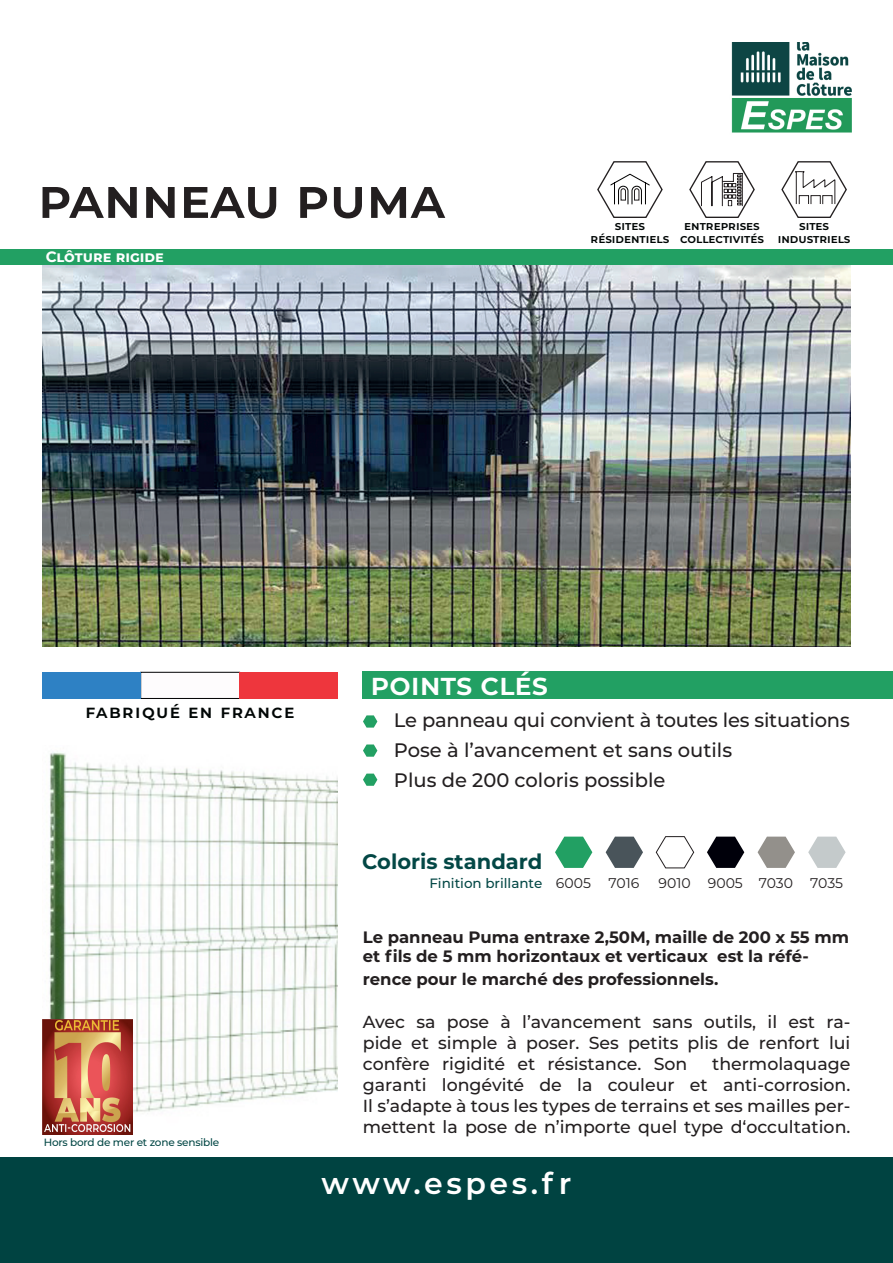
<style>
.page{position:relative;width:893px;height:1263px;background:#fff}
.page>*{position:absolute;margin:0;border:0;box-sizing:border-box;transform-origin:0 0}
.t1{font:600 54px "Montserrat";color:#231f20}
.t2{font:600 30px "Montserrat";color:#fff}
.t3{font:700 21px "Montserrat";color:#034745}
.t4{font:500 19.5px/30px "Montserrat";letter-spacing:-.01em;color:#231f20}
.t5{font:600 18px "Montserrat";letter-spacing:.08em;color:#010605}
.t6{font:500 17.4px/21px "Montserrat";color:#231f20;text-align:justify}
.t7{font:700 16.5px/19.5px "Montserrat";color:#231f20}
.t8{font:700 15px "Montserrat";color:#fff}
.t9{font:14.1px "Montserrat";color:#231f20}
.t10{font:500 13.5px "Montserrat";color:#034745}
.t11{font:600 12.15px/13.5px "Montserrat";color:#010605;text-align:center}
.t12{font:500 10.5px "Montserrat";letter-spacing:-.02em;color:#034745}
</style>
<div class="page">
<img style="left:42px;top:265px;width:808px;height:381px">
<img style="left:731px;top:43px;width:120px;height:90px">
<div style="left:0;top:249px;width:893px;height:16px;background:#22a063"></div>
<div style="left:363px;top:671px;width:530px;height:28px;background:#22a063"></div>
<svg style="left:363px;top:715px;width:14px;height:13px"></svg>
<svg style="left:363px;top:744px;width:14px;height:13px"></svg>
<svg style="left:363px;top:774px;width:14px;height:12px"></svg>
<div style="left:140px;top:672px;width:100px;height:27px;background:#fefcfd;border:1px solid #000001"></div>
<div style="left:43px;top:672px;width:98px;height:27px;background:#2e81c4"></div>
<div style="left:239px;top:672px;width:98px;height:27px;background:#ee363d"></div>
<svg style="left:689px;top:161px;width:66px;height:57px"></svg>
<svg style="left:781px;top:161px;width:66px;height:57px"></svg>
<svg style="left:597px;top:161px;width:66px;height:57px"></svg>
<div style="left:0;top:1157px;width:893px;height:106px;background:#004341"></div>
<img style="left:49px;top:752px;width:288px;height:382px">
<svg style="left:555px;top:837px;width:37px;height:31px"></svg>
<svg style="left:606px;top:837px;width:37px;height:31px"></svg>
<svg style="left:656px;top:836px;width:38px;height:32px"></svg>
<svg style="left:707px;top:837px;width:37px;height:31px"></svg>
<svg style="left:758px;top:837px;width:37px;height:31px"></svg>
<svg style="left:808px;top:837px;width:38px;height:31px"></svg>
<img style="left:43px;top:1019px;width:89px;height:115px">
<p class="t1" style="left:38px;top:160px;width:409px">Panneau PU MA</p>
<p class="t8" style="left:46px;top:246px;width:120px">Clôture rigide</p>
<p class="t11" style="left:591px;top:218px;width:80px">Sites<br>Résidentiels</p>
<p class="t11" style="left:684px;top:218px;width:77px">entreprises</p>
<p class="t11" style="left:680px;top:232px;width:85px">Collectivités</p>
<p class="t11" style="left:778px;top:218px;width:74px">Sites<br>I ndustRiels</p>
<p class="t2" style="left:371px;top:663px;width:179px">Points clés</p>
<p class="t5" style="left:85px;top:699px;width:210px">Fabriqué en France</p>
<p class="t12" style="left:44px;top:1135px;width:177px">Hors bord de mer et zone sensible</p>
<p class="t4" style="left:394px;top:704px;width:457px">Le panneau qui convient à toutes les situations</p>
<p class="t4" style="left:394px;top:734px;width:340px">Pose à l’avancement et sans outils<br>Plus de 200 coloris possible</p>
<p class="t3" style="left:362px;top:846px;width:181px">Coloris standard</p>
<p class="t10" style="left:429px;top:874px;width:114px">Finition brillante</p>
<p class="t9" style="left:556px;top:873px;width:37px">6005</p>
<p class="t9" style="left:609px;top:873px;width:32px">7016</p>
<p class="t9" style="left:659px;top:873px;width:34px">9010</p>
<p class="t9" style="left:708px;top:873px;width:37px">9005</p>
<p class="t9" style="left:759px;top:873px;width:36px">7030</p>
<p class="t9" style="left:810px;top:873px;width:34px">7035</p>
<p class="t7" style="left:363px;top:926px;width:488px">Le panneau Puma entraxe 2,50M, maille de 200 x 55 mm et fils de 5 mm horizontaux et verticaux est la réfé-</p>
<p class="t7" style="left:363px;top:968px;width:357px">rence pour le marché des professionnels.</p>
<p class="t6" style="left:363px;top:1011px;width:489px">Avec sa pose à l’avancement sans outils, il est ra&shy;pide et simple à poser. Ses petits plis de renfort lui confère rigidité et résistance. Son</p>
<p class="t6" style="left:363px;top:1053px;width:489px;text-indent:349px">thermolaquage garanti longévité de la couleur et anti-corrosion.<br>Il s’adapte à tous les types de terrains et ses mailles per&shy;mettent la pose de n’importe quel type d‘occultation.</p>
<p class="t2" style="left:321px;top:1162px;width:251px">www.espes.fr</p>
</div>
